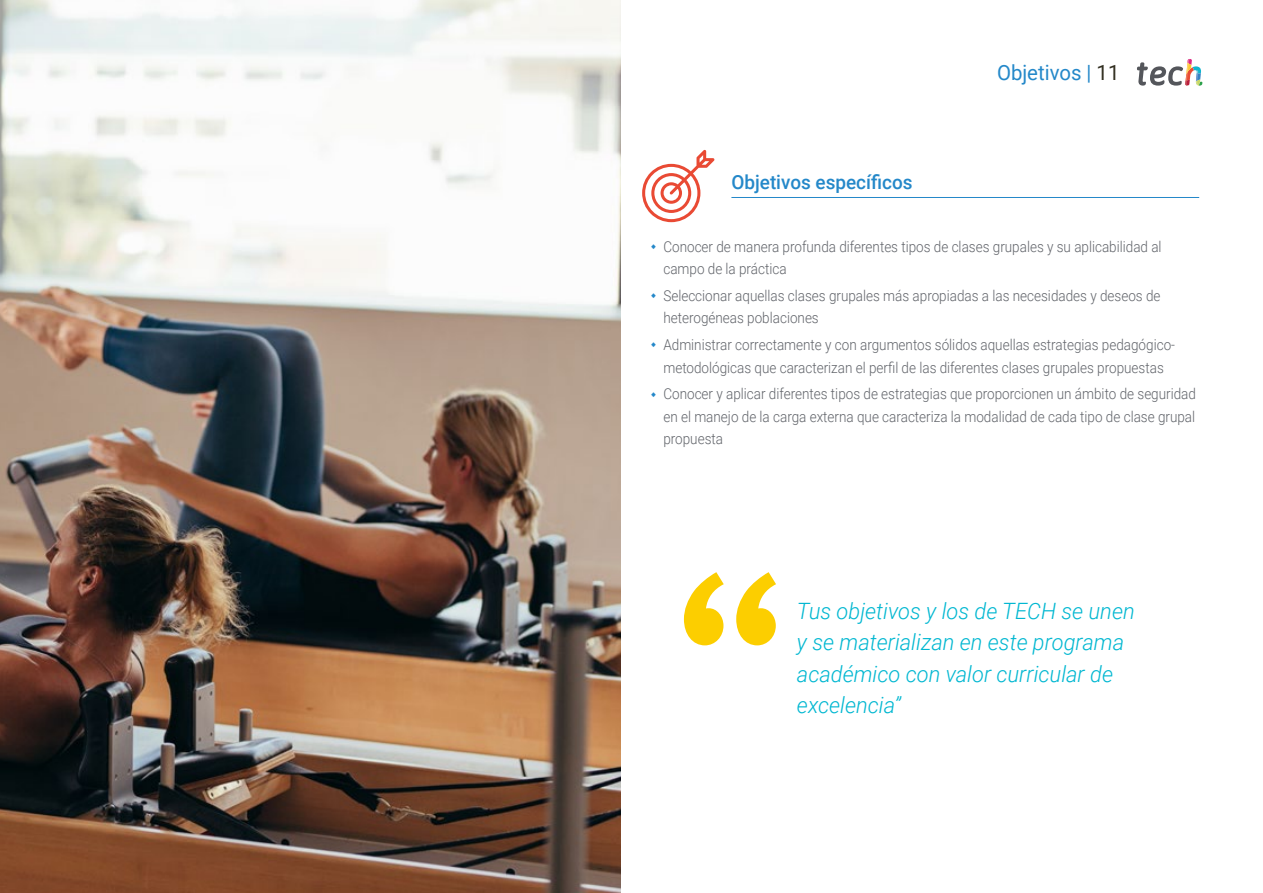
<style>
.page{position:relative;width:1263px;height:893px;background:#fff}
.page>*{position:absolute;margin:0;border:0;box-sizing:border-box;transform-origin:0 0}
.t1{font:italic 300 22.5px/31.5px "Roboto";color:#00b7d1}
.t2{font:21px "Roboto";color:#2488c9}
.t3{font:500 19.5px "Roboto";color:#2488c9}
.t4{font:300 15px/22.5px "Roboto";color:#61646a;scale:.9 1}
.s1{color:#312e20}
</style>
<div class="page">
<img style="left:0;top:0;width:621px;height:893px">
<svg style="left:1137px;top:59px;width:65px;height:27px"></svg>
<svg style="left:642px;top:150px;width:72px;height:72px"></svg>
<hr style="left:731px;top:197px;width:468px;height:1px;background:#2488c9">
<svg style="left:684px;top:572px;width:92px;height:73px"></svg>
<h3 class="t3" style="left:731px;top:168px;width:183px">Objetivos específicos</h3>
<h2 class="t2" style="left:997px;top:57px;width:124px">Objetivos | <span class="s1">11</span></h2>
<p class="t4" style="left:663px;top:234px;width:555px">Conocer de manera profunda diferentes tipos de clases grupales y su aplicabilidad al campo de la práctica</p>
<p class="t4" style="left:663px;top:284px;width:554px">Seleccionar aquellas clases grupales más apropiadas a las necesidades y deseos de heterogéneas poblaciones</p>
<p class="t4" style="left:663px;top:333px;width:570px">Administrar correctamente y con argumentos sólidos aquellas estrategias pedagógico&shy;metodológicas que caracterizan el perfil de las diferentes clases grupales propuestas</p>
<p class="t4" style="left:663px;top:382px;width:593px;text-align:justify">Conocer y aplicar diferentes tipos de estrategias que proporcionen un ámbito de seguridad en el manejo de la carga externa que caracteriza la modalidad de cada tipo de clase grupal propuesta</p>
<h1 class="t1" style="left:797px;top:594px;width:339px">Tus objetivos y los de TECH se unen y se materializan en este programa académico con valor curricular de excelencia”</h1>
</div>
